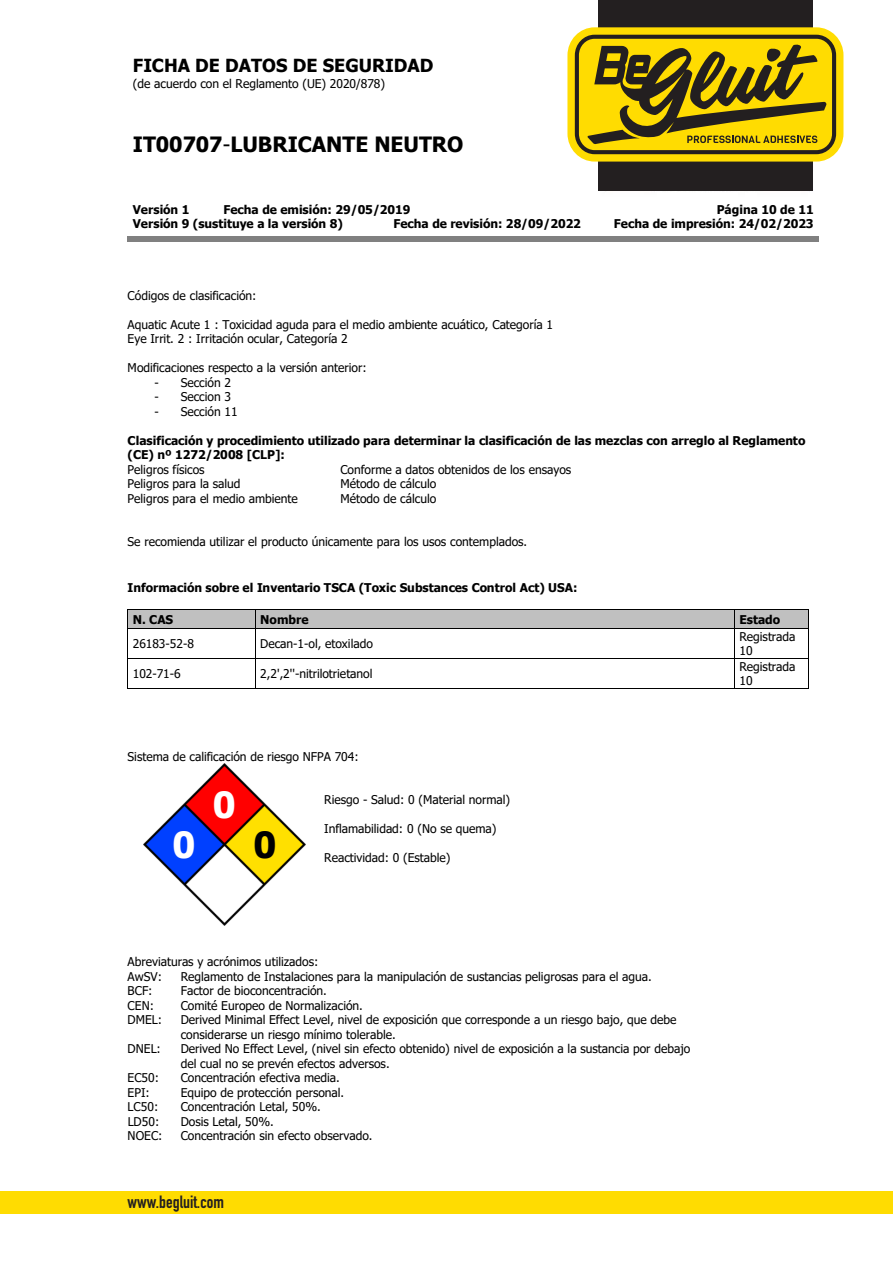
<style>
.page{position:relative;width:893px;height:1263px;background:#fff}
.page>*{position:absolute;margin:0;border:0;box-sizing:border-box;transform-origin:0 0}
.t1{font:700 36px "Tahoma";color:#fff}
.t2{font:700 36px "Tahoma";color:#000}
.t3{font:700 21px "Tahoma";color:#000}
.t4{font:700 18px "Tahoma";color:#000}
.t5{font:700 17.55px "DIN Condensed";color:#231f20}
.t6{font:12px/14.5px "Tahoma";letter-spacing:-.005em;color:#000}
.t7{font:700 12px/14.4px "Tahoma";color:#000}
.s1{font-weight:400}
</style>
<div class="page">
<img style="left:601px;top:190px;width:212px;height:2px">
<div style="left:128px;top:236px;width:691px;height:6px;background:#808080"></div>
<div style="left:128px;top:610px;width:127px;height:18px;background:#c0c0c0"></div>
<div style="left:255px;top:610px;width:479px;height:18px;background:#c0c0c0"></div>
<div style="left:735px;top:610px;width:73px;height:18px;background:#c0c0c0"></div>
<hr style="left:128px;top:609px;width:127px;height:1px;background:#000">
<hr style="left:255px;top:609px;width:479px;height:1px;background:#000">
<hr style="left:735px;top:609px;width:73px;height:1px;background:#000">
<hr style="left:128px;top:628px;width:127px;height:1px;background:#000">
<hr style="left:255px;top:628px;width:479px;height:1px;background:#000">
<hr style="left:735px;top:628px;width:73px;height:1px;background:#000">
<hr style="left:128px;top:658px;width:127px;height:1px;background:#000">
<hr style="left:255px;top:658px;width:479px;height:1px;background:#000">
<hr style="left:735px;top:658px;width:73px;height:1px;background:#000">
<svg style="left:127px;top:609px;width:1px;height:80px"></svg>
<hr style="left:128px;top:688px;width:127px;height:1px;background:#000">
<svg style="left:255px;top:610px;width:1px;height:78px"></svg>
<hr style="left:255px;top:688px;width:479px;height:1px;background:#000">
<svg style="left:734px;top:609px;width:1px;height:80px"></svg>
<hr style="left:735px;top:688px;width:73px;height:1px;background:#000">
<svg style="left:808px;top:609px;width:1px;height:80px"></svg>
<img style="left:143px;top:763px;width:162px;height:162px">
<div style="left:0;top:1191px;width:893px;height:23px;background:#ffdc01"></div>
<div style="left:598px;top:0;width:215px;height:190px;background:#231f20"></div>
<div style="left:567px;top:27px;width:276px;height:135px;background:#ffdc01;border-radius:28px"></div>
<svg style="left:575px;top:35px;width:261px;height:119px"></svg>
<h3 class="t4" style="left:133px;top:53px;width:302px">FICHA DE DATOS DE SEGURIDAD</h3>
<p class="t6" style="left:133px;top:77px;width:254px">(de acuerdo con el Reglamento (UE) 2020/878)</p>
<h2 class="t3" style="left:133px;top:130px;width:332px">IT00707<span class="s1">-</span>LUBRICANTE NEUTRO</h2>
<p class="t7" style="left:133px;top:203px;width:58px">Versión 1</p>
<p class="t7" style="left:133px;top:203px;width:279px;text-indent:91px">Fecha de emisión: 29/05/2019<br>Versión 9 (sustituye a la versión 8)</p>
<p class="t7" style="left:393px;top:217px;width:189px">Fecha de revisión: 28/09/2022</p>
<p class="t7" style="left:614px;top:203px;width:201px;text-align:right">Página 10 de 11<br>Fecha de impresión: 24/02/2023</p>
<p class="t6" style="left:128px;top:289px;width:130px">Códigos de clasificación:</p>
<p class="t6" style="left:128px;top:318px;width:427px">Aquatic Acute 1 : Toxicidad aguda para el medio ambiente acuático, Categoría 1<br>Eye Irrit. 2 : Irritación ocular, Categoría 2</p>
<p class="t6" style="left:128px;top:361px;width:240px">Modificaciones respecto a la versión anterior:</p>
<p class="t6" style="left:155px;top:376px;width:78px">- Sección 2</p>
<p class="t6" style="left:155px;top:390px;width:78px">- Seccion 3</p>
<p class="t6" style="left:155px;top:405px;width:85px">- Sección 11</p>
<p class="t7" style="left:128px;top:433px;width:679px">Clasificación y procedimiento utilizado para determinar la clasificación de las mezclas con arreglo al Reglamento (CE) nº 1272/2008 [CLP]:</p>
<p class="t6" style="left:128px;top:463px;width:79px">Peligros físicos</p>
<p class="t6" style="left:340px;top:463px;width:232px">Conforme a datos obtenidos de los ensayos</p>
<p class="t6" style="left:128px;top:477px;width:114px">Peligros para la salud</p>
<p class="t6" style="left:340px;top:477px;width:97px">Método de cálculo</p>
<p class="t6" style="left:128px;top:491px;width:172px">Peligros para el medio ambiente</p>
<p class="t6" style="left:340px;top:491px;width:97px">Método de cálculo</p>
<p class="t6" style="left:128px;top:535px;width:401px">Se recomienda utilizar el producto únicamente para los usos contemplados.</p>
<p class="t7" style="left:128px;top:581px;width:451px">Información sobre el Inventario TSCA (Toxic Substances Control Act) USA:</p>
<p class="t7" style="left:133px;top:613px;width:42px">N. CAS</p>
<p class="t7" style="left:260px;top:613px;width:50px">Nombre</p>
<p class="t7" style="left:739px;top:613px;width:42px">Estado</p>
<p class="t6" style="left:133px;top:637px;width:63px">26183-52-8</p>
<p class="t6" style="left:260px;top:637px;width:114px">Decan-1-ol, etoxilado</p>
<p class="t6" style="left:739px;top:630px;width:58px">Registrada<br>10</p>
<p class="t6" style="left:133px;top:667px;width:50px">102-71-6</p>
<p class="t6" style="left:260px;top:667px;width:114px">2,2',2''-nitrilotrietanol</p>
<p class="t6" style="left:739px;top:660px;width:58px">Registrada<br>10</p>
<p class="t6" style="left:128px;top:750px;width:233px">Sistema de calificación de riesgo NFPA 704:</p>
<p class="t6" style="left:324px;top:793px;width:187px">Riesgo - Salud: 0 (Material normal)</p>
<p class="t6" style="left:324px;top:822px;width:174px">Inflamabilidad: 0 (No se quema)</p>
<p class="t6" style="left:324px;top:851px;width:128px">Reactividad: 0 (Estable)</p>
<h1 class="t1" style="left:213px;top:779px;width:24px">0</h1>
<h1 class="t1" style="left:172px;top:820px;width:24px">0</h1>
<h1 class="t2" style="left:253px;top:820px;width:24px">0</h1>
<p class="t6" style="left:128px;top:955px;width:192px">Abreviaturas y acrónimos utilizados:<br>AwSV:</p>
<p class="t6" style="left:181px;top:970px;width:473px">Reglamento de Instalaciones para la manipulación de sustancias peligrosas para el agua.</p>
<p class="t6" style="left:128px;top:984px;width:26px">BCF:</p>
<p class="t6" style="left:181px;top:984px;width:148px">Factor de bioconcentración.</p>
<p class="t6" style="left:128px;top:999px;width:28px">CEN:</p>
<p class="t6" style="left:181px;top:999px;width:184px">Comité Europeo de Normalización.</p>
<p class="t6" style="left:128px;top:1013px;width:36px">DMEL:</p>
<p class="t6" style="left:181px;top:1013px;width:497px">Derived Minimal Effect Level, nivel de exposición que corresponde a un riesgo bajo, que debe considerarse un riesgo mínimo tolerable.</p>
<p class="t6" style="left:128px;top:1042px;width:35px">DNEL:</p>
<p class="t6" style="left:181px;top:1042px;width:511px">Derived No Effect Level, (nivel sin efecto obtenido) nivel de exposición a la sustancia por debajo del cual no se prevén efectos adversos.</p>
<p class="t6" style="left:128px;top:1071px;width:33px">EC50:</p>
<p class="t6" style="left:181px;top:1071px;width:161px">Concentración efectiva media.</p>
<p class="t6" style="left:128px;top:1086px;width:24px">EPI:</p>
<p class="t6" style="left:181px;top:1086px;width:165px">Equipo de protección personal.</p>
<p class="t6" style="left:128px;top:1100px;width:32px">LC50:</p>
<p class="t6" style="left:181px;top:1100px;width:142px">Concentración Letal, 50%.</p>
<p class="t6" style="left:128px;top:1115px;width:33px">LD50:</p>
<p class="t6" style="left:181px;top:1115px;width:95px">Dosis Letal, 50%.</p>
<p class="t6" style="left:128px;top:1129px;width:36px">NOEC:</p>
<p class="t6" style="left:181px;top:1129px;width:193px">Concentración sin efecto observado.</p>
<h3 class="t5" style="left:128px;top:1190px;width:98px">www.begluit.com</h3>
</div>
